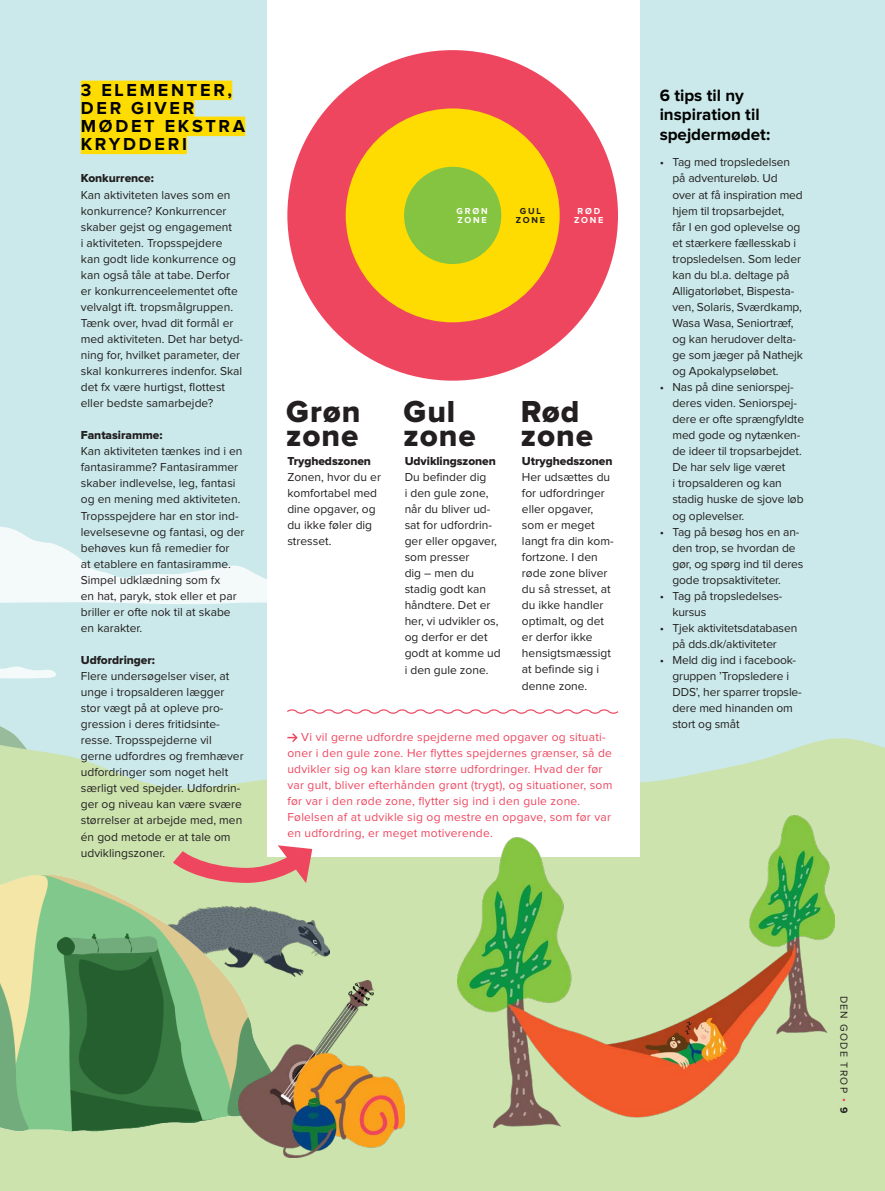
<style>
.page{position:relative;width:885px;height:1191px;background:#fff}
.page>*{position:absolute;margin:0;border:0;box-sizing:border-box;transform-origin:0 0}
.t1{font:31.5px/24px "Proxima Nova Extrabld";letter-spacing:.03em;color:#231f20}
.t2{font:700 18px/18px "Proxima Nova";letter-spacing:.15em;color:#010101}
.t3{font:700 16.95px/19.5px "Proxima Nova";color:#010101}
.t4{font:12px/16px "Proxima Nova";color:#231f20}
.t5{font:12px/16px "Proxima Nova";letter-spacing:.02em;color:#ef465f}
.t6{font:12px "Proxima Nova Extrabld";letter-spacing:-.005em;color:#231f20}
.t7{font:10.5px "Proxima Nova";letter-spacing:.125em;color:#231f20}
.t8{font:700 9px/9px "Proxima Nova";letter-spacing:.2em;color:#fff}
.t9{font:700 9px/9px "Proxima Nova";letter-spacing:.2em;color:#231f20;text-align:center}
.s1{font-weight:700;color:#ef465f}
.s2{font-weight:700}
</style>
<div class="page">
<div style="left:0;top:0;width:884px;height:1191px;background:#cbe9ea"></div>
<svg style="left:0;top:527px;width:267px;height:77px"></svg>
<svg style="left:0;top:666px;width:56px;height:13px"></svg>
<svg style="left:0;top:694px;width:884px;height:497px;fill:#cce3ae"></svg>
<div style="left:81px;top:81px;width:151px;height:19px;background:#ffdc01"></div>
<div style="left:81px;top:99px;width:113px;height:19px;background:#ffdc01"></div>
<div style="left:81px;top:117px;width:164px;height:19px;background:#ffdc01"></div>
<div style="left:81px;top:135px;width:106px;height:19px;background:#ffdc01"></div>
<img style="left:292px;top:906px;width:37px;height:70px">
<img style="left:0;top:875px;width:292px;height:268px">
<img style="left:238px;top:980px;width:166px;height:177px">
<div style="left:267px;top:0;width:372px;height:856px;background:#fff"></div>
<svg style="left:287px;top:733px;width:11px;height:9px"></svg>
<svg style="left:287px;top:709px;width:332px;height:5px"></svg>
<div style="left:287px;top:50px;width:331px;height:331px;background:#ef465f;border-radius:50%"></div>
<img style="left:457px;top:815px;width:377px;height:312px">
<div style="left:345px;top:108px;width:214px;height:214px;background:#ffdc01;border-radius:50%"></div>
<div style="left:404px;top:167px;width:97px;height:97px;background:#84c440;border-radius:50%"></div>
<svg style="left:163px;top:841px;width:152px;height:50px;background:#dab39a"></svg>
<h2 class="t2" style="left:81px;top:82px;width:166px">3 ELEMENTER,<br>DER GIVER<br>MØDET EKSTRA<br>KRYDDERI</h2>
<p class="t6" style="left:81px;top:173px;width:74px">Konkurrence:</p>
<p class="t4" style="left:81px;top:187px;width:164px">Kan aktiviteten laves som en konkurrence? Konkurrencer skaber gejst og engagement<br>i aktiviteten. Tropsspejdere kan godt lide konkurrence og kan også tåle at tabe. Derfor er konkurrenceelementet ofte velvalgt ift. tropsmålgruppen.<br>Tænk over, hvad dit formål er med aktiviteten. Det har betyd&shy;ning for, hvilket parameter, der skal konkurreres indenfor. Skal det fx være hurtigst, flottest eller bedste samarbejde?</p>
<p class="t6" style="left:81px;top:430px;width:83px">Fantasiramme:</p>
<p class="t4" style="left:81px;top:444px;width:165px">Kan aktiviteten tænkes ind i en fantasiramme? Fantasirammer skaber indlevelse, leg, fantasi og en mening med aktiviteten.<br>Tropsspejdere har en stor ind&shy;levelsesevne og fantasi, og der behøves kun få remedier for<br>at etablere en fantasiramme.<br>Simpel udklædning som fx<br>en hat, paryk, stok eller et par briller er ofte nok til at skabe en karakter.</p>
<p class="t6" style="left:81px;top:654px;width:76px">Udfordringer:</p>
<p class="t4" style="left:81px;top:668px;width:164px">Flere undersøgelser viser, at unge i tropsalderen lægger stor vægt på at opleve pro&shy;gression i deres fritidsinte&shy;resse. Tropsspejderne vil gerne udfordres og fremhæver udfordringer som noget helt særligt ved spejder. Udfordrin&shy;ger og niveau kan være svære størrelser at arbejde med, men én god metode er at tale om udviklingszoner.</p>
<p class="t8" style="left:456px;top:207px;width:33px">GRØN<br>ZONE</p>
<p class="t8" style="left:574px;top:207px;width:31px;text-align:center">RØD<br>ZONE</p>
<p class="t9" style="left:515px;top:207px;width:31px">GUL<br>ZONE</p>
<h1 class="t1" style="left:286px;top:401px;width:76px">Grøn zone</h1>
<h1 class="t1" style="left:403px;top:401px;width:74px">Gul zone</h1>
<h1 class="t1" style="left:521px;top:401px;width:74px">Rød zone</h1>
<p class="t6" style="left:287px;top:455px;width:85px">Tryghedszonen</p>
<p class="t4" style="left:287px;top:469px;width:95px">Zonen, hvor du er komfortabel med dine opgaver, og du ikke føler dig stresset.</p>
<p class="t6" style="left:404px;top:455px;width:93px">Udviklingszonen</p>
<p class="t4" style="left:404px;top:469px;width:97px">Du befinder dig<br>i den gule zone, når du bliver ud&shy;sat for udfordrin&shy;ger eller opgaver, som presser<br>dig – men du stadig godt kan håndtere. Det er her, vi udvikler os, og derfor er det godt at komme ud i den gule zone.</p>
<p class="t6" style="left:522px;top:455px;width:92px">Utryghedszonen</p>
<p class="t4" style="left:522px;top:469px;width:93px">Her udsættes du for udfordringer eller opgaver, som er meget langt fra din kom&shy;fortzone. I den røde zone bliver du så stresset, at du ikke handler optimalt, og det er derfor ikke hensigtsmæssigt at befinde sig i denne zone.</p>
<p class="t5" style="left:287px;top:729px;width:326px;text-indent:14px">Vi vil gerne udfordre spejderne med opgaver og situati&shy;oner i den gule zone. Her flyttes spejdernes grænser, så de udvikler sig og kan klare større udfordringer. Hvad der før var gult, bliver efterhånden grønt (trygt), og situationer, som før var i den røde zone, flytter sig ind i den gule zone.<br>Følelsen af at udvikle sig og mestre en opgave, som før var en udfordring, er meget motiverende.</p>
<h3 class="t3" style="left:659px;top:86px;width:112px">6 tips til ny inspiration til spejdermødet:</h3>
<p class="t4" style="left:672px;top:155px;width:132px;text-indent:-13px">• Tag med tropsledelsen på adventureløb. Ud over at få inspiration med hjem til tropsarbejdet,<br>får I en god oplevelse og et stærkere fællesskab i tropsledelsen. Som leder kan du bl.a. deltage på<br>Alligatorløbet, Bispesta&shy;ven, Solaris, Sværdkamp,<br>Wasa Wasa, Seniortræf, og kan herudover delta&shy;ge som jæger på Nathejk og Apokalypseløbet.</p>
<p class="t4" style="left:672px;top:379px;width:133px;text-indent:-13px">• Nas på dine seniorspej&shy;deres viden. Seniorspej&shy;dere er ofte sprængfyldte med gode og nytænken&shy;de ideer til tropsarbejdet.<br>De har selv lige været<br>i tropsalderen og kan stadig huske de sjove løb og oplevelser.</p>
<p class="t4" style="left:672px;top:524px;width:132px;text-indent:-13px">• Tag på besøg hos en an&shy;den trop, se hvordan de gør, og spørg ind til deres gode tropsaktiviteter.</p>
<p class="t4" style="left:672px;top:588px;width:112px;text-indent:-13px">• Tag på tropsledelses&shy;kursus</p>
<p class="t4" style="left:672px;top:620px;width:126px;text-indent:-13px">• Tjek aktivitetsdatabasen på dds.dk/aktiviteter</p>
<p class="t4" style="left:672px;top:652px;width:131px;text-indent:-13px">• Meld dig ind i facebook&shy;gruppen ’Tropsledere i<br>DDS’, her sparrer tropsle&shy;dere med hinanden om stort og småt</p>
<p class="t7" style="left:848px;top:995px;width:120px;rotate:90deg">DEN GODE TROP <span class="s1">•</span> <span class="s2">9</span></p>
</div>
